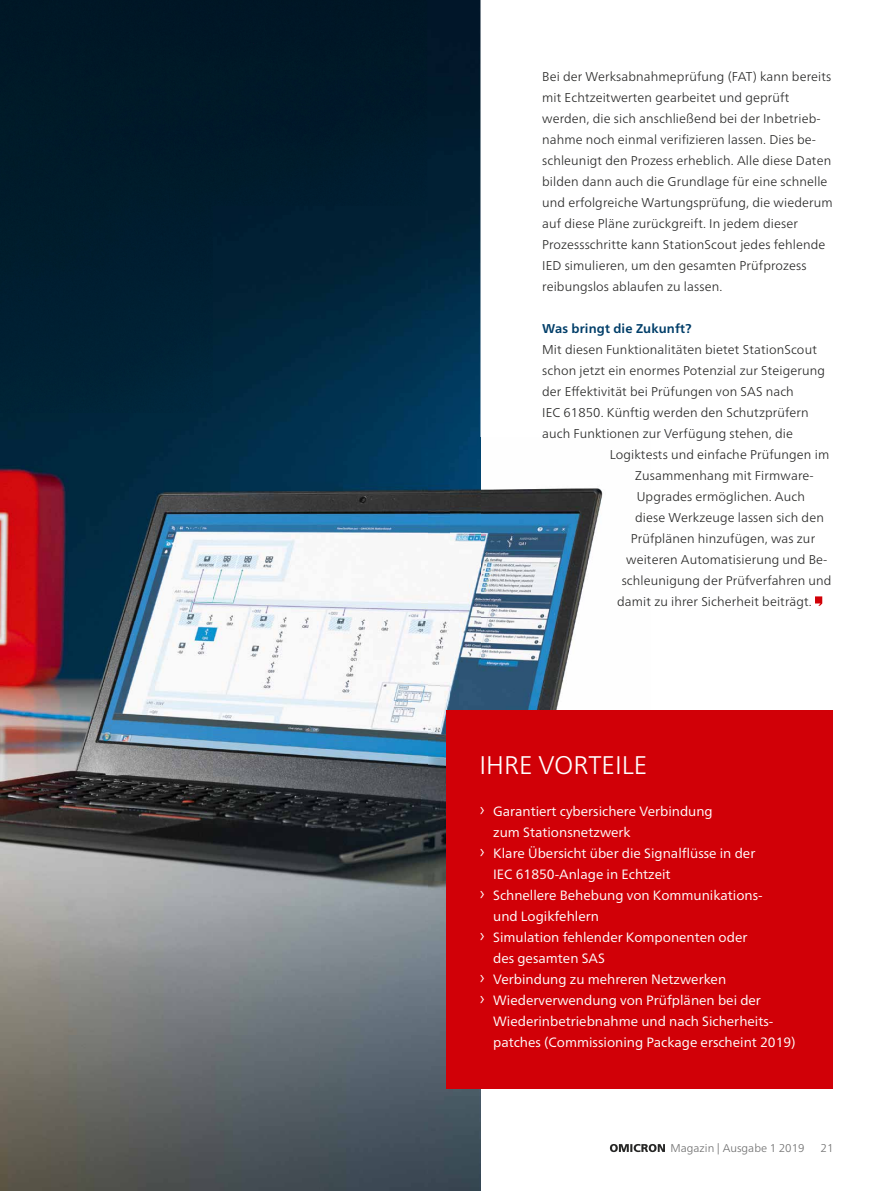
<style>
.page{position:relative;width:893px;height:1191px;background:#fff}
.page>*{position:absolute;margin:0;border:0;box-sizing:border-box;transform-origin:0 0}
.t1{font:300 25.5px "Frutiger Neue LTW1 G";color:#fff}
.t2{font:13.5px "Frutiger Neue LTW1 G";color:#fff}
.t3{font:300 12.75px/21px "Frutiger Neue LTW1 G";letter-spacing:.01em;color:#272726}
.t4{font:700 12.75px "Frutiger Neue LTW1 G";letter-spacing:.01em;color:#003e69}
.t5{font:300 11.25px "Frutiger Neue LTW1 G";color:#6e6e6e}
.s1{font-weight:300;font-size:18px}
</style>
<div class="page">
<img style="left:0;top:0;width:480px;height:1191px">
<img style="left:451px;top:438px;width:200px;height:273px">
<div style="left:446px;top:711px;width:387px;height:378px;background:#d10007"></div>
<svg style="left:610px;top:1144px;width:55px;height:8px"></svg>
<svg style="left:815px;top:596px;width:7px;height:10px"></svg>
<p class="t3" style="left:542px;top:65px;width:292px">Bei der Werksabnahmeprüfung (FAT) kann bereits mit Echtzeitwerten gearbeitet und geprüft werden, die sich anschließend bei der Inbetrieb&shy;nahme noch einmal verifizieren lassen. Dies be&shy;schleunigt den Prozess erheblich. Alle diese Daten bilden dann auch die Grundlage für eine schnelle und erfolgreiche Wartungsprüfung, die wiederum auf diese Pläne zurückgreift. In jedem dieser Prozessschritte kann StationScout jedes fehlende IED simulieren, um den gesamten Prüfprozess reibungslos ablaufen zu lassen.</p>
<p class="t4" style="left:542px;top:321px;width:151px">Was bringt die zukunft?</p>
<p class="t3" style="left:542px;top:338px;width:276px">Mit diesen Funktionalitäten bietet StationScout</p>
<p class="t3" style="left:542px;top:359px;width:284px">schon jetzt ein enormes Potenzial zur Steigerung</p>
<p class="t3" style="left:542px;top:380px;width:253px">der Effektivität bei Prüfungen von SAS nach</p>
<p class="t3" style="left:542px;top:401px;width:268px">IEC 61850. Künftig werden den Schutzprüfern</p>
<p class="t3" style="left:542px;top:422px;width:252px">auch Funktionen zur Verfügung stehen, die</p>
<p class="t3" style="left:610px;top:443px;width:221px">Logiktests und einfache Prüfungen im</p>
<p class="t3" style="left:635px;top:464px;width:180px">Zusammenhang mit Firmware-</p>
<p class="t3" style="left:637px;top:485px;width:170px">Upgrades ermöglichen. Auch</p>
<p class="t3" style="left:635px;top:506px;width:190px">diese Werkzeuge lassen sich den</p>
<p class="t3" style="left:631px;top:527px;width:186px">Prüfplänen hinzufügen, was zur</p>
<p class="t3" style="left:626px;top:548px;width:203px">weiteren Automatisierung und Be-</p>
<p class="t3" style="left:622px;top:569px;width:211px">schleunigung der Prüfverfahren und</p>
<p class="t3" style="left:617px;top:590px;width:196px">damit zu ihrer Sicherheit beiträgt.</p>
<h1 class="t1" style="left:480px;top:749px;width:169px">IHRE VORTEILE</h1>
<p class="t2" style="left:480px;top:803px;width:235px"><span class="s1">›</span> Garantiert cybersichere Verbindung</p>
<p class="t2" style="left:493px;top:824px;width:139px">zum Stationsnetzwerk</p>
<p class="t2" style="left:480px;top:845px;width:277px"><span class="s1">›</span> Klare Übersicht über die Signalflüsse in der</p>
<p class="t2" style="left:493px;top:866px;width:179px">IEC 61850-Anlage in Echtzeit</p>
<p class="t2" style="left:480px;top:887px;width:285px"><span class="s1">›</span> Schnellere Behebung von Kommunikations-</p>
<p class="t2" style="left:493px;top:908px;width:107px">und Logikfehlern</p>
<p class="t2" style="left:480px;top:929px;width:269px"><span class="s1">›</span> Simulation fehlender Komponenten oder</p>
<p class="t2" style="left:493px;top:950px;width:113px">des gesamten SAS</p>
<p class="t2" style="left:480px;top:971px;width:248px"><span class="s1">›</span> Verbindung zu mehreren Netzwerken</p>
<p class="t2" style="left:480px;top:992px;width:283px"><span class="s1">›</span> Wiederverwendung von Prüfplänen bei der</p>
<p class="t2" style="left:493px;top:1013px;width:282px">Wieder inbetriebnahme und nach Sicherheits-</p>
<p class="t2" style="left:493px;top:1034px;width:304px">patches (Commissioning Package erscheint 2019)</p>
<p class="t5" style="left:671px;top:1141px;width:136px">Magazin | Ausgabe 1 2019</p>
<p class="t5" style="left:820px;top:1141px;width:14px">21</p>
</div>
